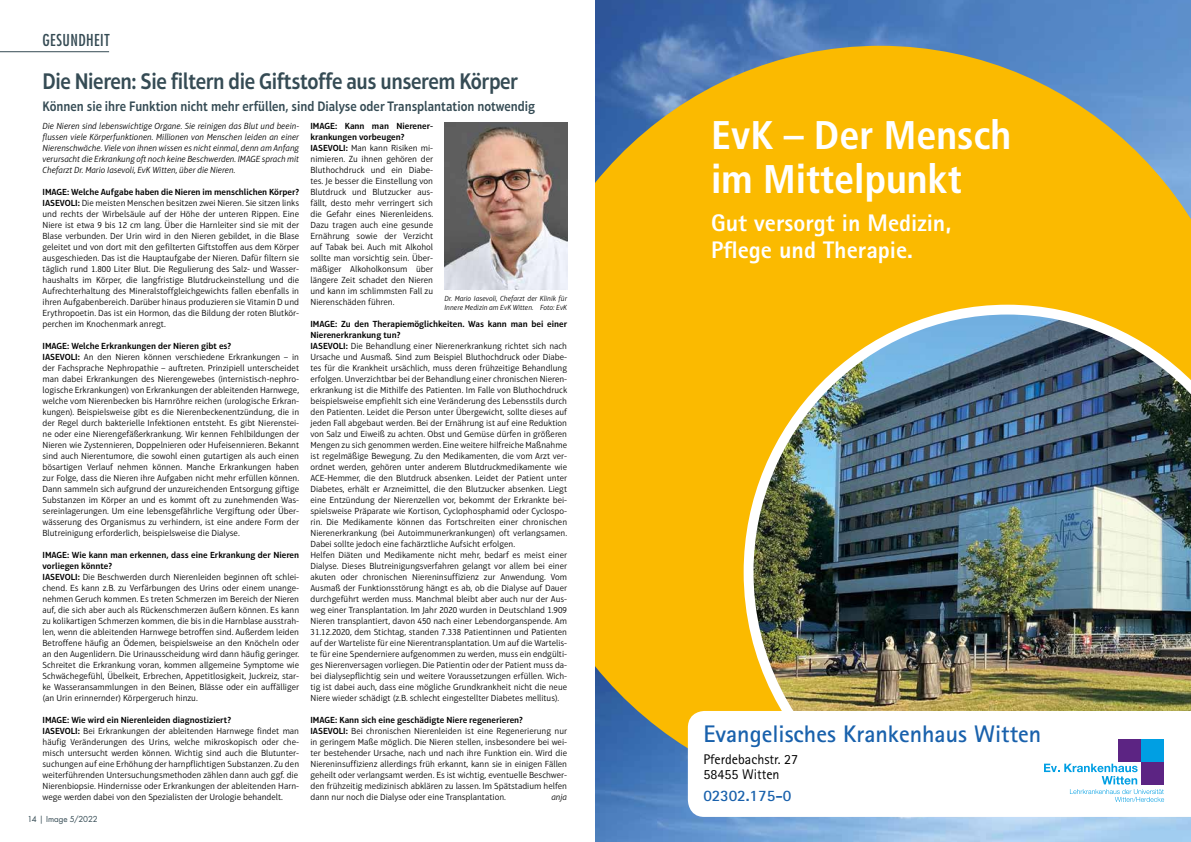
<style>
.page{position:relative;width:1191px;height:842px;background:#fff}
.page>*{position:absolute;margin:0;border:0;box-sizing:border-box;transform-origin:0 0}
.t1{font:700 condensed 40px/44px "Frutiger";color:#fff}
.t2{font:800 24px/26.8px "Rotis Sans Serif";color:#fff}
.t3{font:700 24px "Rotis Sans Serif";color:#1961ac}
.t4{font:600 23px "Aptifer Sans LT Pro";letter-spacing:-.02em;color:#354b54;scale:.9 1}
.t5{font:700 16px "Rotis Sans Serif";color:#1961ac}
.t6{font:500 condensed 16px "Futura LT Pro";letter-spacing:.025em;color:#354b54}
.t7{font:600 14px "Aptifer Sans LT Pro";color:#354b54;scale:.9 1}
.t8{font:14px/15.5px "Rotis Sans Serif";color:#000}
.t9{font:300 9px/11px "Aptifer Sans LT Pro";color:#000}
.t10{font:italic 300 9px/11px "Aptifer Sans LT Pro";color:#000;text-align:justify}
.t11{font:8px "Futura LT Pro";letter-spacing:-.005em;color:#354b54}
.t12{font:italic 300 7.5px/9px "Aptifer Sans LT Pro";color:#000}
.s1{font-weight:600}
</style>
<div class="page">
<hr style="left:0;top:51px;width:109px;height:1px;background:#354b54">
<img style="left:595px;top:803px;width:596px;height:39px">
<img style="left:595px;top:0;width:596px;height:46px">
<svg style="left:595px;top:46px;width:596px;height:757px;background:#dfb01e"></svg>
<img style="left:738px;top:300px;width:453px;height:529px">
<svg style="left:688px;top:711px;width:503px;height:106px"></svg>
<div style="left:1141px;top:739px;width:23px;height:23px;background:#009fe3"></div>
<div style="left:1141px;top:762px;width:23px;height:23px;background:#5c2483"></div>
<div style="left:1117px;top:739px;width:23px;height:23px;background:#5c2483"></div>
<svg style="left:1044px;top:764px;width:120px;height:38px"></svg>
<img style="left:444px;top:122px;width:123px;height:167px">
<h3 class="t6" style="left:43px;top:29px;width:69px">GESUNDHEIT</h3>
<h3 class="t4" style="left:43px;top:67px;width:530px">Die Nieren: Sie filtern die Giftstoffe aus unserem Körper</h3>
<h3 class="t7" style="left:43px;top:98px;width:549px">Können sie ihre Funktion nicht mehr erfüllen, sind Dialyse oder Transplantation notwendig</h3>
<p class="t10" style="left:43px;top:120px;width:258px">Die Nieren sind lebenswichtige Organe. Sie reinigen das Blut und beein&shy;flussen viele Körperfunktionen. Millionen von Menschen leiden an einer Nierenschwäche. Viele von ihnen wissen es nicht einmal, denn am Anfang verursacht die Erkrankung oft noch keine Beschwerden. IMAGE sprach mit Chefarzt Dr. Mario Iasevoli, EvK Witten, über die Nieren.</p>
<p class="t9" style="left:43px;top:186px;width:258px;text-align:justify"><span class="s1">IMAGE: Welche Aufgabe haben die Nieren im menschlichen Körper?<br>IASEVOLI:</span> Die meisten Menschen besitzen zwei Nieren. Sie sitzen links und rechts der Wirbelsäule auf der Höhe der unteren Rippen. Eine Niere ist etwa 9 bis 12 cm lang. Über die Harnleiter sind sie mit der Blase verbunden. Der Urin wird in den Nieren gebildet, in die Blase geleitet und von dort mit den gefilterten Giftstoffen aus dem Körper ausgeschieden. Das ist die Hauptaufgabe der Nieren. Dafür filtern sie täglich rund 1.800 Liter Blut. Die Regulierung des Salz- und Wasser&shy;haushalts im Körper, die langfristige Blutdruckeinstellung und die Aufrechterhaltung des Mineralstoffgleichgewichts fallen ebenfalls in ihren Aufgabenbereich. Darüber hinaus produzieren sie Vitamin D und Erythropoetin. Das ist ein Hormon, das die Bildung der roten Blutkör&shy;perchen im Knochenmark anregt.</p>
<p class="t9" style="left:43px;top:340px;width:258px"><span class="s1">IMAGE: Welche Erkrankungen der Nieren gibt es?<br>IASEVOLI:</span> An den Nieren können verschiedene Erkrankungen – in der Fachsprache Nephropathie – auftreten. Prinzipiell unterscheidet man dabei Erkrankungen des Nierengewebes (internistisch-nephro&shy;logische Erkrankungen) von Erkrankungen der ableitenden Harnwege, welche vom Nierenbecken bis Harnröhre reichen (urologische Erkran&shy;kungen). Beispielsweise gibt es die Nierenbeckenentzündung, die in der Regel durch bakterielle Infektionen entsteht. Es gibt Nierenstei&shy;ne oder eine Nierengefäßerkrankung. Wir kennen Fehlbildungen der Nieren wie Zystennieren, Doppelnieren oder Hufeisennieren. Bekannt sind auch Nierentumore, die sowohl einen gutartigen als auch einen bösartigen Verlauf nehmen können. Manche Erkrankungen haben zur Folge, dass die Nieren ihre Aufgaben nicht mehr erfüllen können.<br>Dann sammeln sich aufgrund der unzureichenden Entsorgung giftige Substanzen im Körper an und es kommt oft zu zunehmenden Was&shy;sereinlagerungen. Um eine lebensgefährliche Vergiftung oder Über&shy;wässerung des Organismus zu verhindern, ist eine andere Form der Blutreinigung erforderlich, beispielsweise die Dialyse.</p>
<p class="t9" style="left:43px;top:549px;width:258px"><span class="s1">IMAGE: Wie kann man erkennen, dass eine Erkrankung der Nieren vorliegen könnte?<br>IASEVOLI:</span> Die Beschwerden durch Nierenleiden beginnen oft schlei&shy;chend. Es kann z.B. zu Verfärbungen des Urins oder einem unange&shy;nehmen Geruch kommen. Es treten Schmerzen im Bereich der Nieren auf, die sich aber auch als Rückenschmerzen äußern können. Es kann zu kolikartigen Schmerzen kommen, die bis in die Harnblase ausstrah&shy;len, wenn die ableitenden Harnwege betroffen sind. Außerdem leiden Betroffene häufig an Ödemen, beispielsweise an den Knöcheln oder an den Augenlidern. Die Urinausscheidung wird dann häufig geringer.<br>Schreitet die Erkrankung voran, kommen allgemeine Symptome wie Schwächegefühl, Übelkeit, Erbrechen, Appetitlosigkeit, Juckreiz, star&shy;ke Wasseransammlungen in den Beinen, Blässe oder ein auffälliger (an Urin erinnernder) Körpergeruch hinzu.</p>
<p class="t9" style="left:43px;top:714px;width:258px"><span class="s1">IMAGE: Wie wird ein Nierenleiden diagnostiziert?<br>IASEVOLI:</span> Bei Erkrankungen der ableitenden Harnwege findet man häufig Veränderungen des Urins, welche mikroskopisch oder che&shy;misch untersucht werden können. Wichtig sind auch die Blutunter&shy;suchungen auf eine Erhöhung der harnpflichtigen Substanzen. Zu den weiterführenden Untersuchungsmethoden zählen dann auch ggf. die Nierenbiopsie. Hindernisse oder Erkrankungen der ableitenden Harn&shy;wege werden dabei von den Spezialisten der Urologie behandelt.</p>
<p class="t11" style="left:27px;top:814px;width:72px">14 | Image 5/2022</p>
<p class="t9" style="left:310px;top:120px;width:124px"><span class="s1">IMAGE: Kann man Nierener&shy;krankungen vorbeugen?<br>IASEVOLI:</span> Man kann Risiken mi&shy;nimieren. Zu ihnen gehören der<br>Bluthochdruck und ein Diabe&shy;tes. Je besser die Einstellung von<br>Blutdruck und Blutzucker aus&shy;fällt, desto mehr verringert sich die Gefahr eines Nierenleidens.<br>Dazu tragen auch eine gesunde<br>Ernährung sowie der Verzicht auf Tabak bei. Auch mit Alkohol sollte man vorsichtig sein. Über&shy;mäßiger Alkoholkonsum über längere Zeit schadet den Nieren und kann im schlimmsten Fall zu<br>Nierenschäden führen.</p>
<p class="t9" style="left:310px;top:318px;width:258px"><span class="s1">IMAGE: Zu den Therapiemöglichkeiten. Was kann man bei einer Nierenerkrankung tun?<br>IASEVOLI:</span> Die Behandlung einer Nierenerkrankung richtet sich nach Ursache und Ausmaß. Sind zum Beispiel Bluthochdruck oder Diabe&shy;tes für die Krankheit ursächlich, muss deren frühzeitige Behandlung erfolgen. Unverzichtbar bei der Behandlung einer chronischen Nieren&shy;erkrankung ist die Mithilfe des Patienten. Im Falle von Bluthochdruck beispielsweise empfiehlt sich eine Veränderung des Lebensstils durch den Patienten. Leidet die Person unter Übergewicht, sollte dieses auf jeden Fall abgebaut werden. Bei der Ernährung ist auf eine Reduktion von Salz und Eiweiß zu achten. Obst und Gemüse dürfen in größeren Mengen zu sich genommen werden. Eine weitere hilfreiche Maßnahme ist regelmäßige Bewegung. Zu den Medikamenten, die vom Arzt ver&shy;ordnet werden, gehören unter anderem Blutdruckmedikamente wie ACE-Hemmer, die den Blutdruck absenken. Leidet der Patient unter Diabetes, erhält er Arzneimittel, die den Blutzucker absenken. Liegt eine Entzündung der Nierenzellen vor, bekommt der Erkrankte bei&shy;spielsweise Präparate wie Kortison, Cyclophosphamid oder Cyclospo&shy;rin. Die Medikamente können das Fortschreiten einer chronischen Nierenerkrankung (bei Autoimmunerkrankungen) oft verlangsamen.<br>Dabei sollte jedoch eine fachärztliche Aufsicht erfolgen.<br>Helfen Diäten und Medikamente nicht mehr, bedarf es meist einer Dialyse. Dieses Blutreinigungsverfahren gelangt vor allem bei einer akuten oder chronischen Niereninsuffizienz zur Anwendung. Vom Ausmaß der Funktionsstörung hängt es ab, ob die Dialyse auf Dauer durchgeführt werden muss. Manchmal bleibt aber auch nur der Aus&shy;weg einer Transplantation. Im Jahr 2020 wurden in Deutschland 1.909<br>Nieren transplantiert, davon 450 nach einer Lebendorganspende. Am 31.12.2020, dem Stichtag, standen 7.338 Patientinnen und Patienten auf der Warteliste für eine Nierentransplantation. Um auf die Wartelis&shy;te für eine Spenderniere aufgenommen zu werden, muss ein endgülti&shy;ges Nierenversagen vorliegen. Die Patientin oder der Patient muss da&shy;bei dialysepflichtig sein und weitere Voraussetzungen erfüllen. Wich&shy;tig ist dabei auch, dass eine mögliche Grundkrankheit nicht die neue Niere wieder schädigt (z.B. schlecht eingestellter Diabetes mellitus).</p>
<p class="t9" style="left:310px;top:714px;width:258px"><span class="s1">IMAGE: Kann sich eine geschädigte Niere regenerieren?<br>IASEVOLI:</span> Bei chronischen Nierenleiden ist eine Regenerierung nur in geringem Maße möglich. Die Nieren stellen, insbesondere bei wei&shy;ter bestehender Ursache, nach und nach ihre Funktion ein. Wird die Niereninsuffizienz allerdings früh erkannt, kann sie in einigen Fällen geheilt oder verlangsamt werden. Es ist wichtig, eventuelle Beschwer&shy;den frühzeitig medizinisch abklären zu lassen. Im Spätstadium helfen dann nur noch die Dialyse oder eine Transplantation.</p>
<p class="t12" style="left:444px;top:294px;width:124px">Dr. Mario Iasevoli, Chefarzt der Klinik für<br>Innere Medizin am EvK Witten. Foto: EvK</p>
<p class="t10" style="left:551px;top:791px;width:17px">anja</p>
<h1 class="t1" style="left:711px;top:113px;width:302px">EvK – Der Mensch im Mittelpunkt</h1>
<h2 class="t2" style="left:711px;top:209px;width:241px">Gut versorgt in Medizin,<br>Pflege und Therapie.</h2>
<h2 class="t3" style="left:703px;top:719px;width:339px">Evangelisches Krankenhaus Witten</h2>
<h3 class="t8" style="left:703px;top:751px;width:96px">Pferdebachstr. 27<br>58455 Witten</h3>
<h3 class="t5" style="left:703px;top:785px;width:89px">02302.175-0</h3>
</div>
